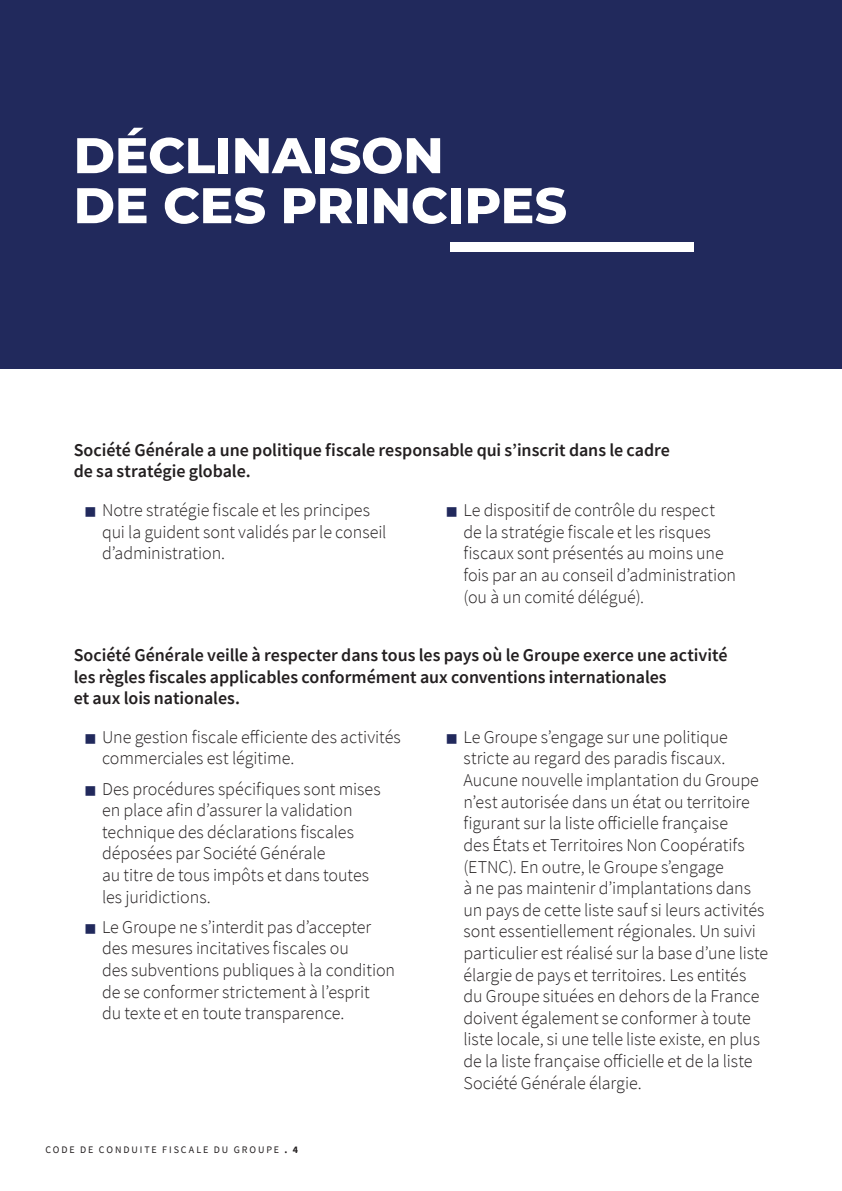
<style>
.page{position:relative;width:842px;height:1191px;background:#fff}
.page>*{position:absolute;margin:0;border:0;box-sizing:border-box;transform-origin:0 0}
.t1{font:800 50px/50px "Montserrat";color:#fff}
.t2{font:300 18px/21.6px "Source Sans Pro";letter-spacing:-.005em;color:#231f20}
.Txt_courant_Gras{font:600 18px/21.6px "Source Sans Pro";color:#231f20}
.t3{font:10px "Source Sans Pro";letter-spacing:.19em;color:#231f20}
.s1{font-weight:600;font-size:12px;color:#21295c}
.s2{font-weight:700}
</style>
<div class="page">
<div style="left:0;top:0;width:842px;height:369px;background:#21295c"></div>
<div style="left:450px;top:242px;width:244px;height:9px;background:#fff"></div>
<p class="t1" style="left:74px;top:128px;width:495px">DÉCLINAISON<br>DE CES PRINCIPES</p>
<p class="Txt_courant_Gras" style="left:74px;top:439px;width:598px">Société Générale a une politique fiscale responsable qui s’inscrit dans le cadre de sa stratégie globale.</p>
<p class="t2" style="left:102px;top:499px;width:286px;text-indent:-17px"><span class="s1">■</span> Notre stratégie fiscale et les principes qui la guident sont validés par le conseil d’administration.</p>
<p class="t2" style="left:463px;top:499px;width:274px;text-indent:-17px"><span class="s1">■</span> Le dispositif de contrôle du respect de la stratégie fiscale et les risques fiscaux sont présentés au moins une fois par an au conseil d’administration (ou à un comité délégué).</p>
<p class="Txt_courant_Gras" style="left:74px;top:644px;width:655px">Société Générale veille à respecter dans tous les pays où le Groupe exerce une activité les règles fiscales applicables conformément aux conventions internationales<br>et aux lois nationales.</p>
<p class="t2" style="left:102px;top:726px;width:300px;text-indent:-17px"><span class="s1">■</span> Une gestion fiscale efficiente des activités commerciales est légitime.</p>
<p class="t2" style="left:102px;top:778px;width:280px;text-indent:-17px"><span class="s1">■</span> Des procédures spécifiques sont mises en place afin d’assurer la validation technique des déclarations fiscales déposées par Société Générale<br>au titre de tous impôts et dans toutes les juridictions.</p>
<p class="t2" style="left:102px;top:916px;width:295px;text-indent:-17px"><span class="s1">■</span> Le Groupe ne s’interdit pas d’accepter des mesures incitatives fiscales ou<br>des subventions publiques à la condition de se conformer strictement à l’esprit<br>du texte et en toute transparence.</p>
<p class="t2" style="left:463px;top:726px;width:306px;text-indent:-17px"><span class="s1">■</span> Le Groupe s’engage sur une politique stricte au regard des paradis fiscaux.<br>Aucune nouvelle implantation du Groupe n’est autorisée dans un état ou territoire figurant sur la liste officielle française<br>des États et Territoires Non Coopératifs (ETNC). En outre, le Groupe s’engage<br>à ne pas maintenir d’implantations dans un pays de cette liste sauf si leurs activités sont essentiellement régionales. Un suivi particulier est réalisé sur la base d’une liste élargie de pays et territoires. Les entités du Groupe situées en dehors de la France doivent également se conformer à toute liste locale, si une telle liste existe, en plus de la liste française officielle et de la liste Société Générale élargie.</p>
<p class="t3" style="left:45px;top:1143px;width:254px">CODE DE CONDUITE FISCALE DU GROUPE <span class="s2">. 4</span></p>
</div>
